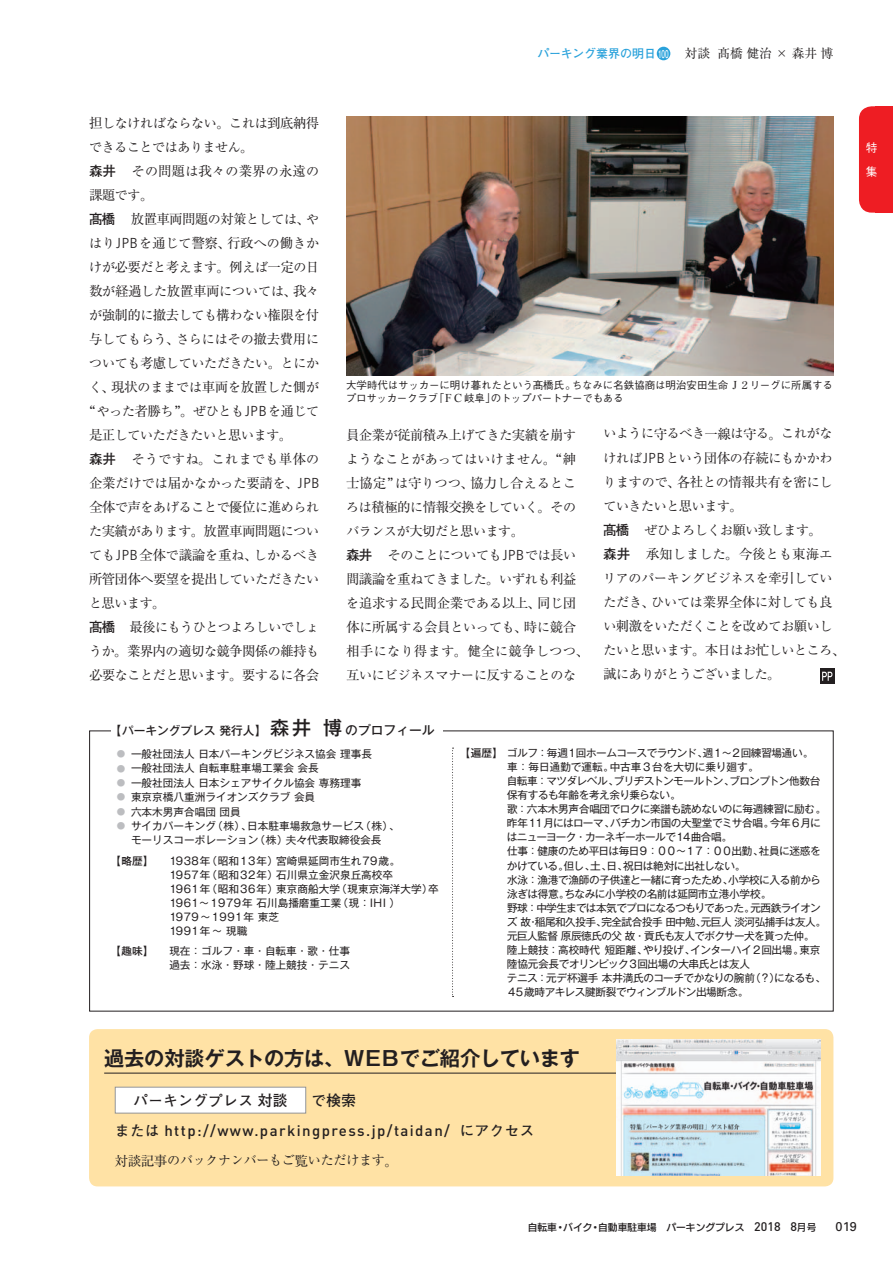
<style>
.page{position:relative;width:893px;height:1263px;background:#fff}
.page>*{position:absolute;margin:0;border:0;box-sizing:border-box;transform-origin:0 0}
.t1{font:700 20.25px "Gothic MB101 Pr 5 De";letter-spacing:-.01em;color:#231f20}
.t2{font:500 15px "DIN";letter-spacing:.095em;color:#231f20}
.t3{font:700 15px "Futo Go B101 Pr 5";color:#231f20}
.t4{font:700 14.4px "Futo Go B101 Pr 5";letter-spacing:.04em;color:#231f20}
.t5{font:13.5px/24px "Ryumin Pr 5";letter-spacing:-.05em;color:#231f20}
.t6{font:12.9px/24px "Ryumin Pr 5";letter-spacing:-.02em;color:#231f20}
.t7{font:12.75px "Ryumin Pr 5";letter-spacing:-.005em;color:#231f20}
.t8{font:12.75px "Univers";color:#231f20}
.t9{font:700 12px "Futo Go B101 Pr 5";letter-spacing:-.025em;color:#2aa2db}
.t10{font:500 11.7px "Gothic MB101 Pr 5";color:#231f20}
.t11{font:500 11.7px/23.2px "Gothic BBB Pro";color:#fff}
.t12{font:10.65px/14.1px "Gothic MB101 Pr 5";letter-spacing:-.045em;color:#231f20}
.t13{font:10.65px/13.8px "Gothic MB101 Pr 5";color:#231f20}
.t14{font:500 10.65px "Gothic MB101 Pr 5";color:#231f20}
.t15{font:500 10.5px/13.5px "Gothic BBB Pr 5";letter-spacing:-.015em;color:#231f20}
.t16{font:9.75px "New Rodin CID DB";color:#231f20}
.s1{font-size:10.65px;color:#fff}
.s2{font-size:13.5px}
.s3{font-family:"Hira Min Pro W3";font-size:13.5px}
.s4{font-family:"Futo Go B101 Pr 6 N";font-weight:700}
.s5{font-size:12.9px}
.s6{font-family:"Hira Min Pro W3"}
.s7{font-family:"Frutiger";font-weight:300;font-size:14.4px}
.s8{font-family:"Futo Go B101 Pr 6 N";font-weight:700;font-size:13.5px}
.s9{font-family:"Times New Roman";font-weight:400;font-size:12px}
.s10{font-family:"Ryumin Pr 5";font-weight:400}
.s11{font-size:19.2px}
.s12{font-size:12.75px}
.s13{font-size:8.55px;color:#bcbdc0}
.s14{font-weight:500}
.s15{font-size:15px}
.s16{font-size:14.4px}
.s17{font-family:"Futo Go B101 Pr 5";font-weight:700;font-size:14.4px}
.s18{font-family:"DIN";font-weight:500;font-size:12.3px}
</style>
<div class="page">
<div style="left:89px;top:1029px;width:744px;height:157px;background:#ffe2a5;border-radius:9px"></div>
<div style="left:115px;top:1087px;width:191px;height:26px;background:#fff"></div>
<div style="left:115px;top:1087px;width:191px;height:26px;border:1px solid #939598"></div>
<hr style="left:104px;top:1073px;width:594px;height:1px;background:#231f20">
<img style="left:617px;top:1040px;width:204px;height:136px">
<svg style="left:452px;top:748px;width:2px;height:249px"></svg>
<svg style="left:820px;top:669px;width:14px;height:15px"></svg>
<svg style="left:822px;top:672px;width:10px;height:9px"></svg>
<div style="left:859px;top:106px;width:34px;height:107px;background:#ee1d23;border-radius:13px"></div>
<div style="left:876px;top:106px;width:17px;height:107px;background:#ee1d23"></div>
<div style="left:657px;top:47px;width:13px;height:13px;background:#2aa2db;border-radius:50%"></div>
<img style="left:346px;top:116px;width:487px;height:259px">
<p class="t9" style="left:537px;top:44px;width:133px">パーキング業界の明日 <span class="s1">100</span></p>
<p class="t7" style="left:685px;top:43px;width:150px">対談髙橋健治×森井博</p>
<p class="t6" style="left:89px;top:110px;width:232px"><span class="s2">担</span>しなければならない<span class="s3">。</span>これは<span class="s2">到底納得</span>できることではありません<span class="s3">。</span></p>
<p class="t5" style="left:89px;top:158px;width:232px"><span class="s4">森井</span> <span class="s5">その</span>問題<span class="s5">は</span>我々<span class="s5">の</span>業界<span class="s5">の</span>永遠<span class="s5">の</span>課題<span class="s5">です</span><span class="s6">。<br></span><span class="s4">髙橋</span> 放置車両問題<span class="s5">の</span>対策<span class="s5">としては</span><span class="s6">、</span><span class="s5">や</span></p>
<p class="t6" style="left:89px;top:230px;width:232px">はり<span class="s7">JPB</span>を<span class="s2">通</span>じて<span class="s2">警察</span><span class="s3">、</span><span class="s2">行政</span>への<span class="s2">働</span>きかけが<span class="s2">必要</span>だと<span class="s2">考</span>えます<span class="s3">。</span><span class="s2">例</span>えば<span class="s2">一定</span>の<span class="s2">日</span></p>
<p class="t5" style="left:89px;top:278px;width:232px">数<span class="s5">が</span>経過<span class="s5">した</span>放置車両<span class="s5">については</span><span class="s6">、</span>我々</p>
<p class="t6" style="left:89px;top:302px;width:232px">が<span class="s2">強制的</span>に<span class="s2">撤去</span>しても<span class="s2">構</span>わない<span class="s2">権限</span>を<span class="s2">付与</span>してもらう<span class="s3">、</span>さらにはその<span class="s2">撤去費用</span>についても<span class="s2">考慮</span>していただきたい<span class="s3">。</span>とにかく<span class="s3">、</span><span class="s2">現状</span>のままでは<span class="s2">車両</span>を<span class="s2">放置</span>した<span class="s2">側</span>が<span class="s3">“</span>やった<span class="s2">者勝</span>ち<span class="s3">”。</span>ぜひとも<span class="s7">JPB</span>を<span class="s2">通</span>じて<span class="s2">是正</span>していただきたいと<span class="s2">思</span>います<span class="s3">。<br></span><span class="s8">森井</span> そうですね<span class="s3">。</span>これまでも<span class="s2">単体</span>の<span class="s2">企業</span>だけでは<span class="s2">届</span>かなかった<span class="s2">要請</span>を<span class="s3">、</span><span class="s7">JPB</span><span class="s2">全体</span>で<span class="s2">声</span>をあげることで<span class="s2">優位</span>に<span class="s2">進</span>められた<span class="s2">実績</span>があります<span class="s3">。</span><span class="s2">放置車両問題</span>についても<span class="s7">JPB</span><span class="s2">全体</span>で<span class="s2">議論</span>を<span class="s2">重</span>ね<span class="s3">、</span>しかるべき<span class="s2">所管団体</span>へ<span class="s2">要望</span>を<span class="s2">提出</span>していただきたいと<span class="s2">思</span>います<span class="s3">。<br></span><span class="s8">髙橋</span> <span class="s2">最後</span>にもうひとつよろしいでしょ</p>
<p class="t5" style="left:89px;top:638px;width:232px"><span class="s5">うか</span><span class="s6">。</span>業界内<span class="s5">の</span>適切<span class="s5">な</span>競争関係<span class="s5">の</span>維持<span class="s5">も</span></p>
<p class="t6" style="left:89px;top:662px;width:232px"><span class="s2">必要</span>なことだと<span class="s2">思</span>います<span class="s3">。</span><span class="s2">要</span>するに<span class="s2">各会</span></p>
<p class="t15" style="left:346px;top:377px;width:488px">大学時代はサッカーに明け暮れたという髙橋氏。ちなみに名鉄協商は明治安田生命 <span class="s9">J</span> <span class="s10">２</span>リーグに所属するプロサッカークラブ「<span class="s9">F C</span> 岐阜」のトップパートナーでもある</p>
<p class="t5" style="left:346px;top:422px;width:232px">員企業<span class="s5">が</span>従前積<span class="s5">み</span>上<span class="s5">げてきた</span>実績<span class="s5">を</span>崩<span class="s5">す</span></p>
<p class="t6" style="left:346px;top:446px;width:232px">ようなことがあってはいけません<span class="s3">。“</span><span class="s2">紳士協定</span><span class="s3">”</span>は<span class="s2">守</span>りつつ<span class="s3">、</span><span class="s2">協力</span>し<span class="s2">合</span>えるところは<span class="s2">積極的</span>に<span class="s2">情報交換</span>をしていく<span class="s3">。</span>そのバランスが<span class="s2">大切</span>だと<span class="s2">思</span>います<span class="s3">。<br></span><span class="s8">森井</span> そのことについても<span class="s7">JPB</span>では<span class="s2">長</span>い<span class="s2">間議論</span>を<span class="s2">重</span>ねてきました<span class="s3">。</span>いずれも<span class="s2">利益</span></p>
<p class="t5" style="left:346px;top:590px;width:232px"><span class="s5">を</span>追求<span class="s5">する</span>民間企業<span class="s5">である</span>以上<span class="s6">、</span>同<span class="s5">じ</span>団</p>
<p class="t6" style="left:346px;top:614px;width:245px"><span class="s2">体</span>に<span class="s2">所属</span>する<span class="s2">会員</span>といっても<span class="s3">、</span><span class="s2">時</span>に<span class="s2">競合相手</span>になり<span class="s2">得</span>ます<span class="s3">。</span><span class="s2">健全</span>に<span class="s2">競争</span>しつつ<span class="s3">、</span><span class="s2">互</span>いにビジネスマナーに<span class="s2">反</span>することのな</p>
<p class="t6" style="left:603px;top:421px;width:244px">いように<span class="s2">守</span>るべき<span class="s2">一線</span>は<span class="s2">守</span>る<span class="s3">。</span>これがなければ<span class="s7">JPB</span>という<span class="s2">団体</span>の<span class="s2">存続</span>にもかかわりますので<span class="s3">、</span><span class="s2">各社</span>との<span class="s2">情報共有</span>を<span class="s2">密</span>にしていきたいと<span class="s2">思</span>います<span class="s3">。<br></span><span class="s8">髙橋</span> ぜひよろしくお<span class="s2">願</span>い<span class="s2">致</span>します<span class="s3">。<br></span><span class="s8">森井</span> <span class="s2">承知</span>しました<span class="s3">。</span><span class="s2">今後</span>とも<span class="s2">東海</span>エリアのパーキングビジネスを<span class="s2">牽引</span>していただき<span class="s3">、</span>ひいては<span class="s2">業界全体</span>に<span class="s2">対</span>しても<span class="s2">良</span>い<span class="s2">刺激</span>をいただくことを<span class="s2">改</span>めてお<span class="s2">願</span>いしたいと<span class="s2">思</span>います<span class="s3">。</span><span class="s2">本日</span>はお<span class="s2">忙</span>しいところ<span class="s3">、</span><span class="s2">誠</span>にありがとうございました<span class="s3">。</span></p>
<p class="t10" style="left:109px;top:721px;width:327px">【パーキングプレス 発行人】 <span class="s11">森井 博</span><span class="s12">のプロフィール</span></p>
<p class="t13" style="left:117px;top:746px;width:257px"><span class="s13">●</span> 一般社団法人 日本パーキングビジネス協会 理事長</p>
<p class="t13" style="left:117px;top:761px;width:203px"><span class="s13">●</span> 一般社団法人 自転車駐車場工業会 会長</p>
<p class="t13" style="left:117px;top:775px;width:246px"><span class="s13">●</span> 一般社団法人 日本シェアサイクル協会 専務理事</p>
<p class="t13" style="left:117px;top:789px;width:200px"><span class="s13">●</span> 東京京橋八重洲ライオンズクラブ 会員</p>
<p class="t13" style="left:117px;top:804px;width:126px"><span class="s13">●</span> 六本木男声合唱団 団員</p>
<p class="t13" style="left:117px;top:818px;width:284px;line-height:14.4px"><span class="s13">●</span> サイカパーキング（株）、日本駐車場救急サービス（株）、　 モーリスコーポレーション（株）夫々代表取締役会長</p>
<p class="t14" style="left:110px;top:852px;width:45px">【略歴】</p>
<p class="t13" style="left:169px;top:854px;width:271px">1938年（昭和13年）宮崎県延岡市生れ79歳。<br>1957年（昭和32年）石川県立金沢泉丘高校卒<br>1961年（昭和36年）東京商船大学（現東京海洋大学）卒<br>1961～1979年 石川島播磨重工業（現：IHI ）<br>1979～1991年 東芝<br>1991年～ 現職</p>
<p class="t14" style="left:110px;top:942px;width:45px">【趣味】</p>
<p class="t13" style="left:169px;top:943px;width:182px">現在：ゴルフ・車・自転車・歌・仕事過去：水泳・野球・陸上競技・テニス</p>
<p class="t12" style="left:507px;top:745px;width:321px;text-indent:-47px"><span class="s14">【遍歴】</span>ゴルフ：毎週１回ホームコースでラウンド、週１〜２回練習場通い。車：毎日通勤で運転。中古車３台を大切に乗り廻す。<br>自転車：マツダレベル、ブリヂストンモールトン、ブロンプトン他数台保有するも年齢を考え余り乗らない。<br>歌：六本木男声合唱団でロクに楽譜も読めないのに毎週練習に励む。昨年11月にはローマ、バチカン市国の大聖堂でミサ合唱。今年6月にはニューヨーク・カーネギーホールで14曲合唱。<br>仕事：健康のため平日は毎日９：００〜１７：００出勤、社員に迷惑をかけている。但し、土、日、祝日は絶対に出社しない。<br>水泳：漁港で漁師の子供達と一緒に育ったため、小学校に入る前から泳ぎは得意。ちなみに小学校の名前は延岡市立港小学校。<br>野球：中学生までは本気でプロになるつもりであった。元西鉄ライオンズ 故・稲尾和久投手、完全試合投手 田中勉、元巨人 淡河弘捕手は友人。元巨人監督 原辰徳氏の父 故・貢氏も友人でボクサー犬を貰った仲。陸上競技：高校時代 短距離、やり投げ、インターハイ2回出場。東京陸協元会長でオリンピック３回出場の大串氏とは友人<br>テニス：元デ杯選手 本井満氏のコーチでかなりの腕前（？）になるも、４５歳時アキレス腱断裂でウィンブルドン出場断念。</p>
<h1 class="t1" style="left:104px;top:1041px;width:477px">過去の対談ゲストの方は、WEBでご紹介しています</h1>
<p class="t4" style="left:133px;top:1089px;width:156px">パーキングプレス<span class="s15">対談</span></p>
<p class="t3" style="left:311px;top:1088px;width:46px"><span class="s16">で</span>検索</p>
<p class="t2" style="left:115px;top:1121px;width:421px"><span class="s17">または</span> http://www.parkingpress.jp/taidan/ <span class="s17">にアクセス</span></p>
<p class="t6" style="left:115px;top:1148px;width:285px"><span class="s2">対談記事</span>のバックナンバーもご<span class="s2">覧</span>いただけます<span class="s3">。</span></p>
<p class="t11" style="left:866px;top:135px;width:13px">特集</p>
<p class="t16" style="left:528px;top:1220px;width:290px">自転車・バイク・自動車駐車場　パーキングプレス　<span class="s18">2018 8</span>月号</p>
<p class="t8" style="left:836px;top:1219px;width:23px">019</p>
</div>
